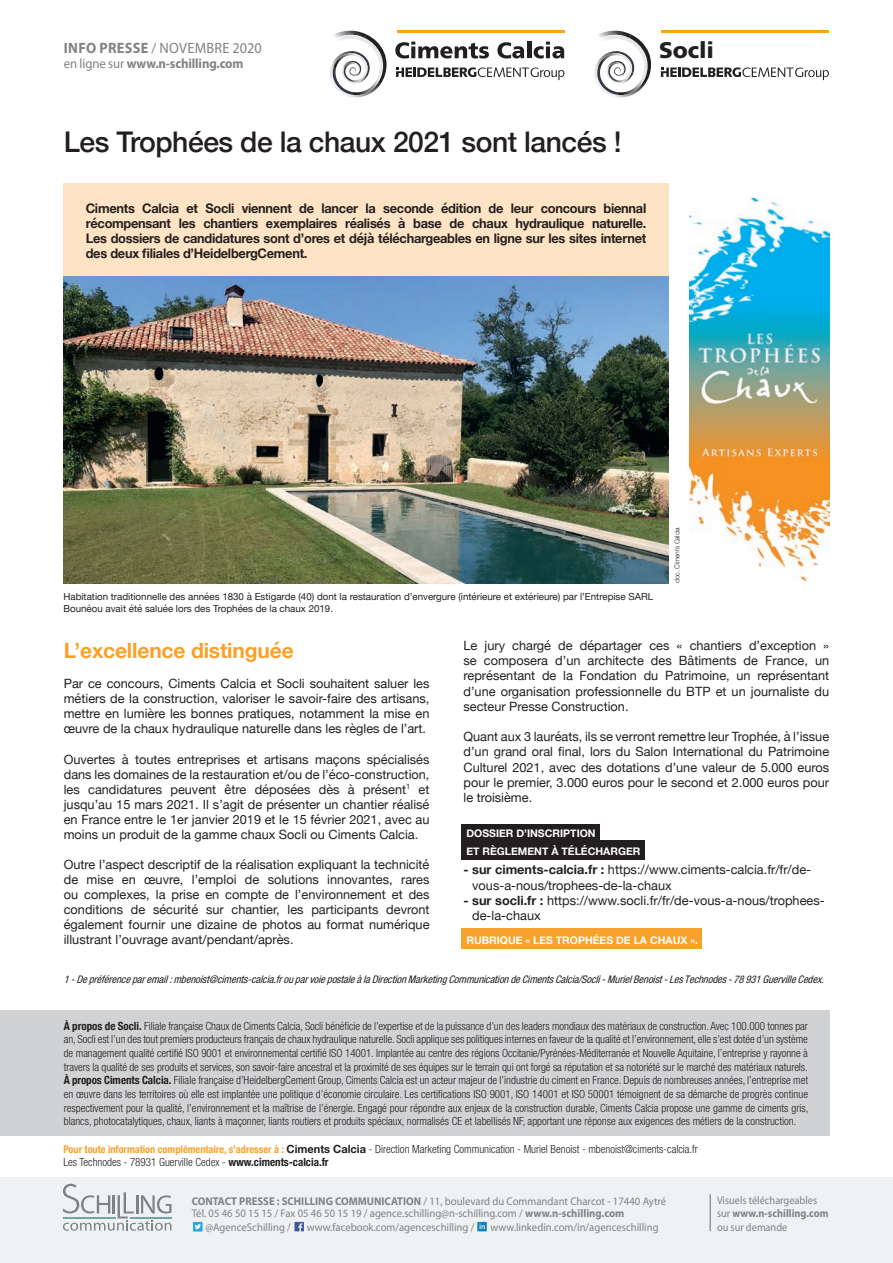
<style>
.page{position:relative;width:893px;height:1263px;background:#fff}
.page>*{position:absolute;margin:0;border:0;box-sizing:border-box;transform-origin:0 0}
.t1{font:500 28.5px "Helvetica Neue";letter-spacing:-.015em;color:#231f20}
.t2{font:900 22.5px "Frutiger";color:#231f20}
.t3{font:700 21px "Helvetica Neue";letter-spacing:-.01em;color:#f8a12b}
.t4{font:15px "Myriad Pro";letter-spacing:.02em;color:#808285;scale:.95 1}
.t5{font:700 13.5px "Myriad Pro";letter-spacing:-.01em;color:#808285;scale:.95 1}
.t6{font:700 13.2px/15px "Helvetica Neue";letter-spacing:-.02em;color:#231f20;text-align:justify}
.t7{font:12.75px/15px "Helvetica Neue";color:#231f20;text-align:justify}
.t8{font:300 condensed 11.25px/13.6px "Helvetica Neue";color:#231f20;text-align:justify}
.t9{font:11.25px/12px "Myriad Pro";color:#808285;scale:.95 1}
.t10{font:11.25px/13.4px "Myriad Pro";color:#808285;scale:.92 1}
.t11{font:italic condensed 10.5px "Helvetica Neue";color:#231f20}
.t12{font:700 10.5px/18.1px "Helvetica Neue";color:#fff}
.t13{font:9.75px/12px "Helvetica Neue";color:#231f20}
.t14{font:300 6.75px "Helvetica Neue";letter-spacing:-.02em;color:#231f20}
.s1{font-weight:700}
.s2{font-weight:400}
.s3{font-weight:700;font-size:10.5px;color:#f8a12b}
.s4{font-weight:700;font-stretch:normal}
</style>
<div class="page">
<svg style="left:594px;top:31px;width:57px;height:66px"></svg>
<hr style="left:661px;top:31px;width:168px;height:2px;background:#f9a51b">
<svg style="left:661px;top:67px;width:168px;height:13px"></svg>
<svg style="left:330px;top:31px;width:57px;height:66px"></svg>
<svg style="left:395px;top:42px;width:94px;height:17px"></svg>
<svg style="left:497px;top:42px;width:27px;height:17px"></svg>
<hr style="left:527px;top:41px;width:4px;height:17px;background:#231f20">
<svg style="left:534px;top:42px;width:30px;height:17px"></svg>
<hr style="left:397px;top:31px;width:167px;height:2px;background:#f9a51b">
<svg style="left:396px;top:67px;width:168px;height:13px"></svg>
<img style="left:63px;top:276px;width:605px;height:307px">
<img style="left:689px;top:199px;width:140px;height:382px">
<div style="left:63px;top:184px;width:605px;height:92px;background:#fee4c4"></div>
<div style="left:0;top:1178px;width:893px;height:85px;background:#f0f1f2"></div>
<div style="left:0;top:1010px;width:829px;height:125px;background:#d1d2d4"></div>
<hr style="left:130px;top:1216px;width:42px;height:2px;background:#71a4aa">
<svg style="left:63px;top:1184px;width:108px;height:47px"></svg>
<hr style="left:710px;top:1194px;width:1px;height:37px;background:#808285">
<svg style="left:294px;top:1222px;width:10px;height:9px"></svg>
<svg style="left:477px;top:1222px;width:10px;height:9px"></svg>
<svg style="left:193px;top:1222px;width:10px;height:9px"></svg>
<div style="left:461px;top:824px;width:139px;height:17px;background:#231f20"></div>
<div style="left:461px;top:840px;width:184px;height:20px;background:#231f20"></div>
<div style="left:461px;top:928px;width:241px;height:21px;background:#f8a12b"></div>
<h3 class="t4" style="left:64px;top:38px;width:210px"><span class="s1">INFO PRESSE</span> / NOVEMBRE 2020</h3>
<p class="t5" style="left:64px;top:55px;width:191px"><span class="s2">en ligne sur</span> www.n-schilling.com</p>
<h2 class="t2" style="left:659px;top:37px;width:57px">Socli</h2>
<h1 class="t1" style="left:64px;top:119px;width:559px">Les Trophées de la chaux 2021 sont lancés !</h1>
<p class="t6" style="left:86px;top:201px;width:562px">Ciments Calcia et Socli viennent de lancer la seconde édition de leur concours biennal récompensant les chantiers exemplaires réalisés à base de chaux hydraulique naturelle.<br>Les dossiers de candidatures sont d’ores et déjà téléchargeables en ligne sur les sites internet des deux filiales d’HeidelbergCement.</p>
<p class="t14" style="left:672px;top:583px;width:57px;rotate:-90deg">doc. Ciments Calcia</p>
<p class="t13" style="left:63px;top:591px;width:591px">Habitation traditionnelle des années 1830 à Estigarde (40) dont la restauration d’envergure (intérieure et extérieure) par l’Entrepise SARL<br>Bounéou avait été saluée lors des Trophées de la chaux 2019.</p>
<p class="t7" style="left:463px;top:639px;width:367px">Le jury chargé de départager ces « chantiers d’exception » se composera d’un architecte des Bâtiments de France, un représentant de la Fondation du Patrimoine, un représentant d’une organisation professionnelle du BTP et un journaliste du secteur Presse Construction.</p>
<p class="t7" style="left:463px;top:730px;width:367px">Quant aux 3 lauréats, ils se verront remettre leur Trophée, à l’issue d’un grand oral final, lors du Salon International du Patrimoine Culturel 2021, avec des dotations d’une valeur de 5.000 euros pour le premier, 3.000 euros pour le second et 2.000 euros pour le troisième.</p>
<p class="t12" style="left:466px;top:824px;width:176px">DOSSIER D’INSCRIPTION<br>ET RÈGLEMENT À TÉLÉCHARGER</p>
<p class="t7" style="left:472px;top:863px;width:340px;text-indent:-9px"><span class="s1">- sur ciments-calcia.fr :</span> https://www.ciments-calcia.fr/fr/de&shy;vous-a-nous/trophees-de-la-chaux</p>
<p class="t7" style="left:472px;top:893px;width:354px;text-indent:-9px"><span class="s1">- sur socli.fr :</span> https://www.socli.fr/fr/de-vous-a-nous/trophees&shy;de-la-chaux</p>
<p class="t12" style="left:466px;top:931px;width:233px">RUBRIQUE « LES TROPHÉES DE LA CHAUX ».</p>
<p class="t11" style="left:64px;top:973px;width:765px">1- Depréférenceparemail:mbenoist@ciments-calcia.frouparvoiepostaleàla DirectionMarketingCommunicationdeCimentsCalcia/Socli- MurielBenoist -Les Technodes-78931 GuervilleCedex.</p>
<h3 class="t3" style="left:64px;top:634px;width:231px">L’excellence distinguée</h3>
<p class="t7" style="left:64px;top:677px;width:367px">Par ce concours, Ciments Calcia et Socli souhaitent saluer les métiers de la construction, valoriser le savoir-faire des artisans, mettre en lumière les bonnes pratiques, notamment la mise en œuvre de la chaux hydraulique naturelle dans les règles de l’art.</p>
<p class="t7" style="left:64px;top:752px;width:367px">Ouvertes à toutes entreprises et artisans maçons spécialisés dans les domaines de la restauration et/ou de l’éco-construction, les candidatures peuvent être déposées dès à présent<sup>1</sup> et jusqu’au 15 mars 2021. Il s’agit de présenter un chantier réalisé en France entre le 1er janvier 2019 et le 15 février 2021, avec au moins un produit de la gamme chaux Socli ou Ciments Calcia.</p>
<p class="t7" style="left:64px;top:857px;width:367px">Outre l’aspect descriptif de la réalisation expliquant la technicité de mise en œuvre, l’emploi de solutions innovantes, rares ou complexes, la prise en compte de l’environnement et des conditions de sécurité sur chantier, les participants devront également fournir une dizaine de photos au format numérique illustrant l’ouvrage avant/pendant/après.</p>
<p class="t8" style="left:64px;top:1019px;width:746px"><span class="s1">À propos de Socli.</span> Filiale française Chaux de Ciments Calcia, Socli bénéficie de l’expertise et de la puissance d’un des leaders mondiaux des matériaux de construction. Avec 100.000 tonnes par an, Socli est l’un des tout premiers producteurs français de chaux hydraulique naturelle. Socli applique ses politiques internes en faveur de la qualité et l’environnement, elle s’est dotée d’un système de management qualité certifié ISO 9001 et environnemental certifié ISO 14001. Implantée au centre des régions Occitanie/Pyrénées-Méditerranée et Nouvelle Aquitaine, l’entreprise y rayonne à travers la qualité de ses produits et services, son savoir-faire ancestral et la proximité de ses équipes sur le terrain qui ont forgé sa réputation et sa notoriété sur le marché des matériaux naturels.<br><span class="s1">À propos Ciments Calcia.</span> Filiale française d’HeidelbergCement Group, Ciments Calcia est un acteur majeur de l’industrie du ciment en France. Depuis de nombreuses années, l’entreprise met en œuvre dans les territoires où elle est implantée une politique d’économie circulaire. Les certifications ISO 9001, ISO 14001 et ISO 50001 témoignent de sa démarche de progrès continue respectivement pour la qualité, l’environnement et la maîtrise de l’énergie. Engagé pour répondre aux enjeux de la construction durable, Ciments Calcia propose une gamme de ciments gris, blancs, photocatalytiques, chaux, liants à maçonner, liants routiers et produits spéciaux, normalisés CE et labellisés NF, apportant une réponse aux exigences des métiers de la construction.</p>
<p class="t8" style="left:63px;top:1142px;width:636px"><span class="s3">Pour toute information complémentaire, s’adresser à :</span> <span class="s4">Ciments Calcia</span> - Direction Marketing Communication - Muriel Benoist - mbenoist@ciments-calcia.fr<br>Les Technodes - 78931 Guerville Cedex - <span class="s1">www.ciments-calcia.fr</span></p>
<p class="t9" style="left:192px;top:1195px;width:501px"><span class="s1">CONTACT PRESSE : SCHILLING COMMUNICATION</span> / 11, boulevard du Commandant Charcot - 17440 Aytré<br>Tél. 05 46 50 15 15 / Fax 05 46 50 15 19 / agence.schilling@n-schilling.com / <span class="s1">www.n-schilling.com</span></p>
<p class="t9" style="left:205px;top:1221px;width:92px">@AgenceSchilling /</p>
<p class="t9" style="left:307px;top:1221px;width:178px">www.facebook.com/agenceschilling /</p>
<p class="t9" style="left:490px;top:1221px;width:179px">www.linkedin.com/in/agenceschilling</p>
<p class="t10" style="left:717px;top:1193px;width:123px">Visuels téléchargeables sur <span class="s1">www.n-schilling.com </span>ou sur demande</p>
</div>
